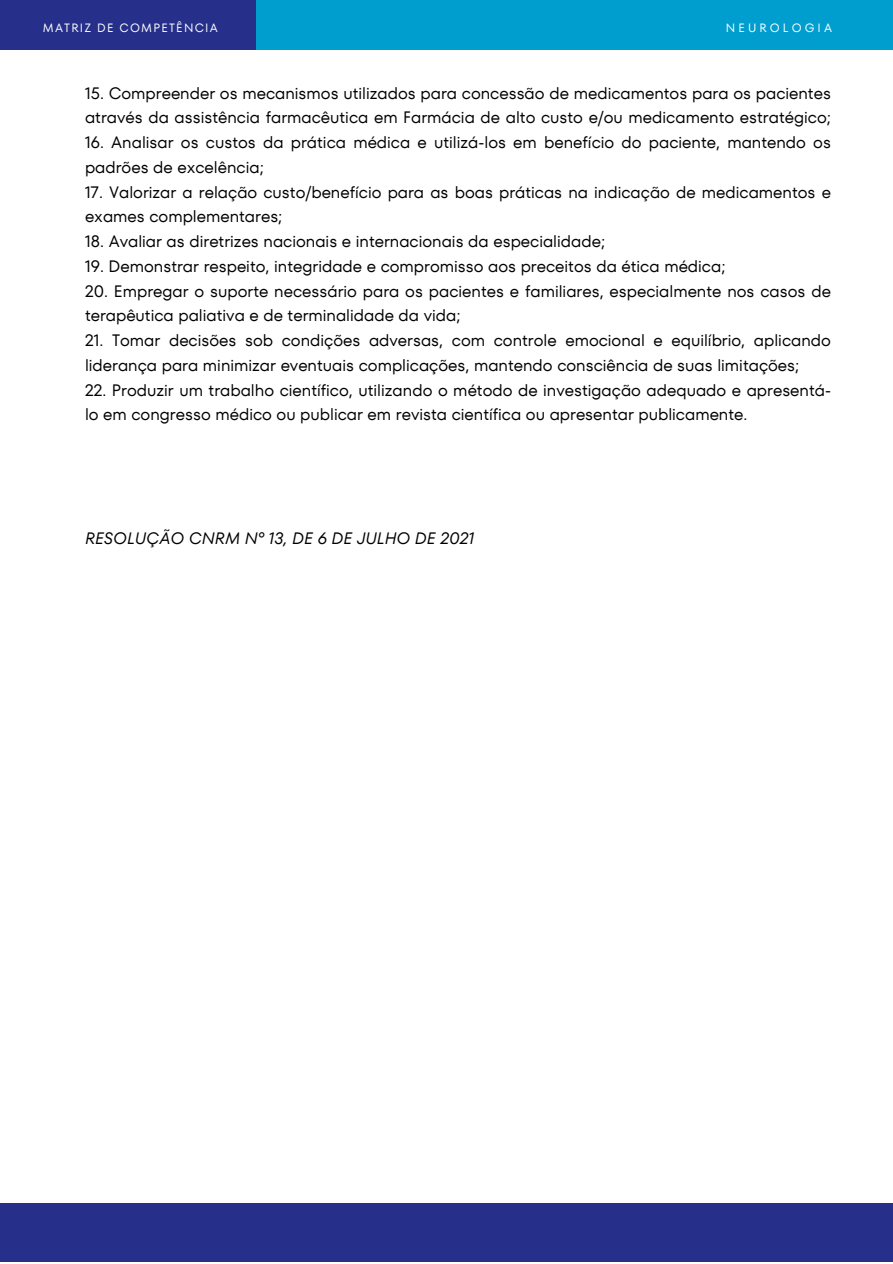
<style>
.page{position:relative;width:893px;height:1264px;background:#fff}
.page>*{position:absolute;margin:0;border:0;box-sizing:border-box;transform-origin:0 0}
.t1{font:16.5px/24.8px "TT Fors";color:#000}
.t2{font:italic 16.5px "TT Fors";color:#000}
.t3{font:12px "TT Fors";letter-spacing:.105em;color:#fff}
.t4{font:12px "TT Fors";letter-spacing:.26em;color:#fff}
</style>
<div class="page">
<div style="left:0;top:0;width:310px;height:49px;background:#262f8a"></div>
<div style="left:256px;top:0;width:636px;height:49px;background:#009ecf"></div>
<div style="left:0;top:1203px;width:892px;height:59px;background:#262f8a"></div>
<p class="t3" style="left:43px;top:19px;width:177px">MATRIZ DE COMPETÊNCIA</p>
<p class="t4" style="left:725px;top:19px;width:108px">NEUROLOGIA</p>
<p class="t1" style="left:85px;top:80px;width:747px">15. Compreender os mecanismos utilizados para concessão de medicamentos para os pacientes através da assistência farmacêutica em Farmácia de alto custo e/ou medicamento estratégico;</p>
<p class="t1" style="left:85px;top:130px;width:747px">16. Analisar os custos da prática médica e utilizá-los em benefício do paciente, mantendo os padrões de excelência;</p>
<p class="t1" style="left:85px;top:179px;width:747px">17. Valorizar a relação custo/benefício para as boas práticas na indicação de medicamentos e exames complementares;</p>
<p class="t1" style="left:85px;top:229px;width:521px">18. Avaliar as diretrizes nacionais e internacionais da especialidade;</p>
<p class="t1" style="left:85px;top:254px;width:642px">19. Demonstrar respeito, integridade e compromisso aos preceitos da ética médica;</p>
<p class="t1" style="left:85px;top:278px;width:747px">20. Empregar o suporte necessário para os pacientes e familiares, especialmente nos casos de terapêutica paliativa e de terminalidade da vida;</p>
<p class="t1" style="left:85px;top:328px;width:747px">21. Tomar decisões sob condições adversas, com controle emocional e equilíbrio, aplicando liderança para minimizar eventuais complicações, mantendo consciência de suas limitações;</p>
<p class="t1" style="left:85px;top:377px;width:747px">22. Produzir um trabalho científico, utilizando o método de investigação adequado e apresentá&shy;lo em congresso médico ou publicar em revista científica ou apresentar publicamente.</p>
<p class="t2" style="left:85px;top:526px;width:391px">RESOLUÇÃO CNRM Nº 13, DE 6 DE JULHO DE 2021</p>
</div>
